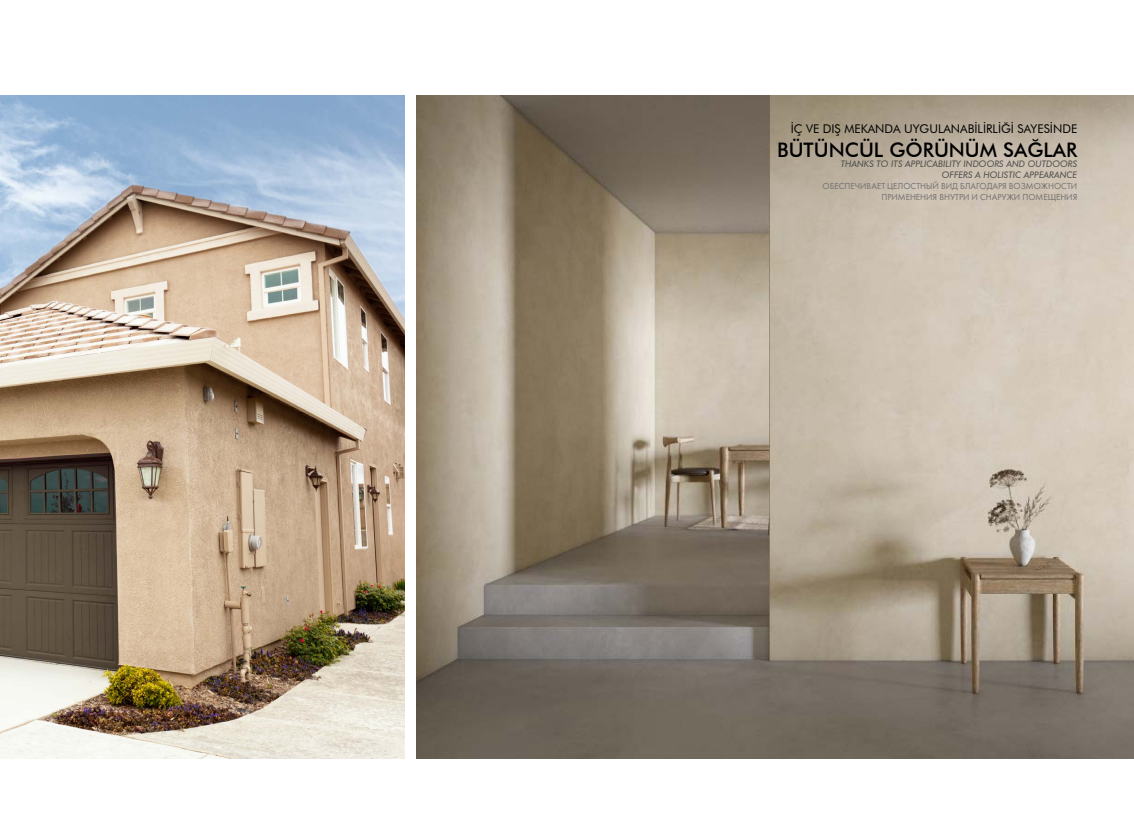
<style>
.page{position:relative;width:1134px;height:837px;background:#fff}
.page>*{position:absolute;margin:0;border:0;box-sizing:border-box;transform-origin:0 0}
.t1{font:500 20px "Futura BT";color:#000}
.t2{font:12px "Futura BT";color:#000}
.t3{font:9px/10.8px "Futura Book C";color:#706f6f;text-align:right}
.t4{font:italic 9px/10.8px "Futura BT";color:#4a4a49;text-align:right}
</style>
<div class="page">
<img style="left:0;top:95px;width:405px;height:663px">
<img style="left:416px;top:95px;width:718px;height:663px">
<h2 class="t2" style="left:791px;top:121px;width:288px">İÇ VE DIŞ MEKANDA UYGULANABİLİRLİĞİ SAYESİNDE</h2>
<h1 class="t1" style="left:777px;top:137px;width:302px">BÜTÜNCÜL GÖRÜNÜM SAĞLAR</h1>
<p class="t4" style="left:841px;top:159px;width:238px">THANKS TO ITS APPLICABILITY INDOORS AND OUTDOORS<br>OFFERS A HOLISTIC APPEARANCE</p>
<p class="t3" style="left:822px;top:181px;width:256px">ОБЕСПЕЧИВАЕТ ЦЕЛОСТНЫЙ ВИД БЛАГОДАРЯ ВОЗМОЖНОСТИ<br>ПРИМЕНЕНИЯ ВНУТРИ И СНАРУЖИ ПОМЕЩЕНИЯ</p>
</div>
